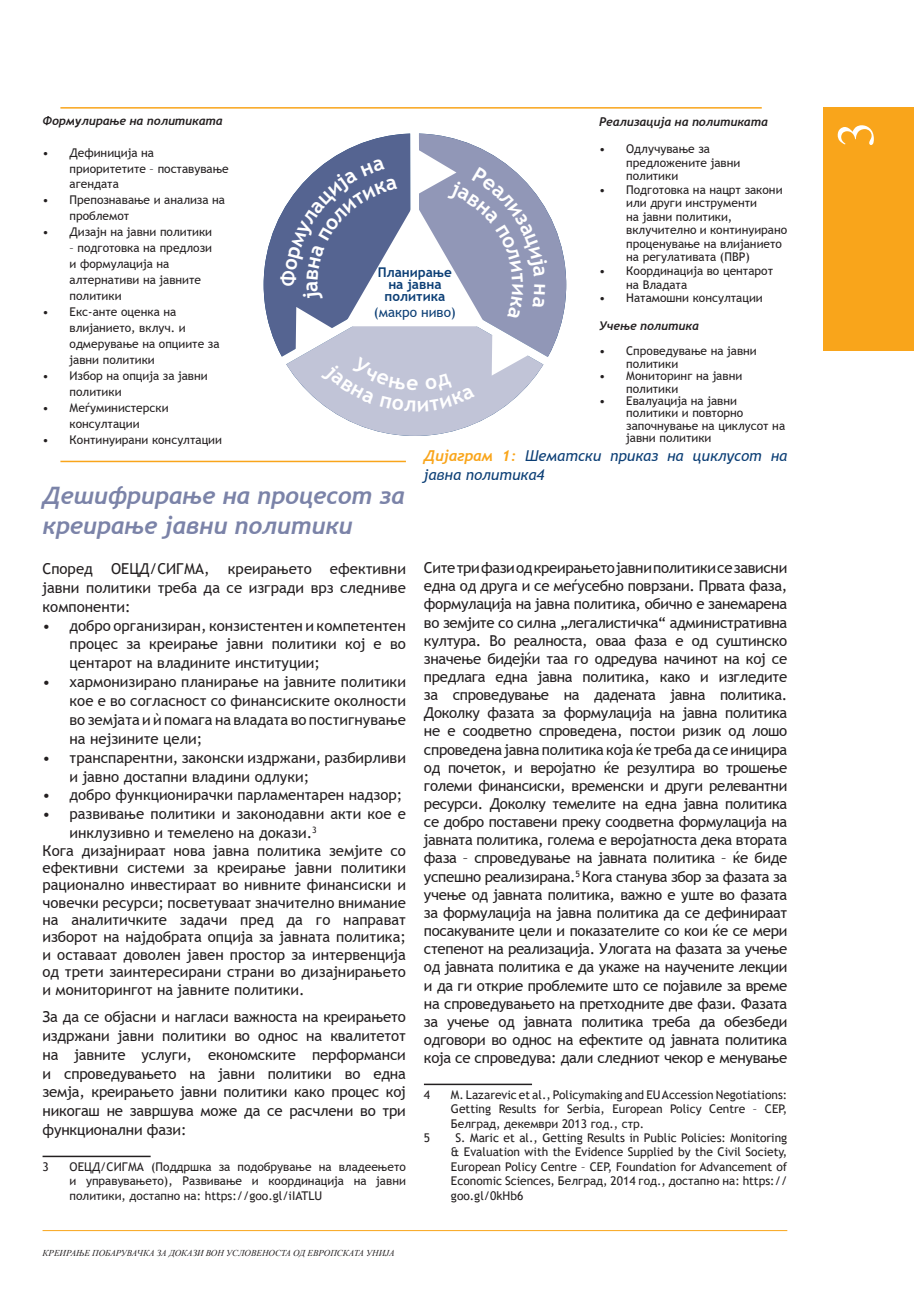
<style>
.page{position:relative;width:915px;height:1306px;background:#fff}
.page>*{position:absolute;margin:0;border:0;box-sizing:border-box;transform-origin:0 0}
.t1{font:52.5px "Times New Roman";color:#fff}
.t2{font:italic 700 24px/29.7px "Trebuchet";color:#7b83a8}
.t3{font:15px/18.1px "Trebuchet MS";color:#231f20;text-align:justify}
.t4{font:italic 15px/18.1px "Trebuchet MS";color:#0b3e75}
.t5{font:13.65px "Trebuchet MS";color:#0b3e75}
.t6{font:700 13.35px/11.7px "Trebuchet MS";color:#0b3e75;text-align:center}
.t7{font:12px/15.9px "Trebuchet MS";color:#231f20}
.t8{font:italic 700 12px "Trebuchet";color:#231f20}
.t9{font:italic 9px "Times New Roman";color:#231f20}
.s1{font-family:"Trebuchet";font-weight:700;color:#f9a51b}
</style>
<div class="page">
<div style="left:823px;top:107px;width:90px;height:244px;background:#f9a51b"></div>
<hr style="left:43px;top:1230px;width:744px;height:1px;background:#f9a51b">
<hr style="left:43px;top:1155px;width:108px;height:2px;background:#231f20">
<hr style="left:424px;top:1083px;width:108px;height:2px;background:#231f20">
<hr style="left:60px;top:107px;width:701px;height:2px;background:#f9a51b">
<hr style="left:60px;top:460px;width:346px;height:2px;background:#f9a51b">
<svg style="left:263px;top:133px;width:303px;height:303px"></svg>
<p class="t8" style="left:43px;top:113px;width:181px">Формулирање на политиката</p>
<p class="t7" style="left:70px;top:144px;width:161px;text-indent:-27px">• Дефиниција на приоритетите – поставување агендата</p>
<p class="t7" style="left:70px;top:192px;width:157px;text-indent:-27px">• Препознавање и анализа на проблемот</p>
<p class="t7" style="left:43px;top:224px;width:171px">• Дизајн на јавни политики</p>
<p class="t7" style="left:70px;top:240px;width:144px">– подготовка на предлози и формулација на алтернативи на јавните политики</p>
<p class="t7" style="left:70px;top:304px;width:151px;text-indent:-27px">• Екс-анте оценка на влијанието, вклуч. и одмерување на опциите за јавни политики</p>
<p class="t7" style="left:70px;top:368px;width:140px;text-indent:-27px">• Избор на опција за јавни политики</p>
<p class="t7" style="left:43px;top:400px;width:127px;text-align:center">• Меѓуминистерски консултации</p>
<p class="t7" style="left:43px;top:432px;width:181px">• Континуирани консултации</p>
<p class="t6" style="left:378px;top:267px;width:76px">Планирање на јавна политика</p>
<p class="t5" style="left:374px;top:303px;width:84px">(макро ниво)</p>
<p class="t8" style="left:599px;top:114px;width:170px">Реализација на политиката</p>
<p class="t7" style="left:626px;top:142px;width:116px;line-height:13.5px;text-indent:-27px">• Одлучување за предложените јавни политики</p>
<p class="t7" style="left:626px;top:182px;width:162px;line-height:13.5px;text-indent:-27px">• Подготовка на нацрт закони или други инструменти<br>на јавни политики, вклучително и континуирано проценување на влијанието на регулативата (ПВР)</p>
<p class="t7" style="left:626px;top:264px;width:148px;line-height:13.5px;text-indent:-27px">• Координација во центарот на Владата</p>
<p class="t7" style="left:599px;top:290px;width:165px">• Натамошни консултации</p>
<p class="t8" style="left:599px;top:318px;width:101px">Учење политика</p>
<p class="t7" style="left:626px;top:344px;width:132px;line-height:12.5px;text-indent:-27px">• Спроведување на јавни политики</p>
<p class="t7" style="left:626px;top:369px;width:117px;line-height:12.5px;text-indent:-27px">• Мониторинг на јавни политики</p>
<p class="t7" style="left:626px;top:394px;width:160px;line-height:12.5px;text-indent:-27px">• Евалуација на јавни политики и повторно започнување на циклусот на јавни политики</p>
<p class="t4" style="left:424px;top:447px;width:365px"><span class="s1">Дијаграм 1:</span> Шематски приказ на циклусот на јавна политика4</p>
<h2 class="t2" style="left:43px;top:480px;width:363px">Дешифрирање на процесот за креирање јавни политики</h2>
<p class="t3" style="left:43px;top:559px;width:365px;line-height:18.9px">Според ОЕЦД/СИГМА, креирањето ефективни јавни политики треба да се изгради врз следниве компоненти:</p>
<p class="t3" style="left:70px;top:615px;width:338px;line-height:18.9px;text-indent:-27px">• добро организиран, конзистентен и компетентен процес за креирање јавни политики кој е во центарот на владините институции;</p>
<p class="t3" style="left:70px;top:672px;width:338px;line-height:18.9px;text-indent:-27px">• хармонизирано планирање на јавните политики кое е во согласност со финансиските околности во земјата и ѝ помага на владата во постигнување на нејзините цели;</p>
<p class="t3" style="left:70px;top:747px;width:338px;line-height:18.9px;text-indent:-27px">• транспарентни, законски издржани, разбирливи и јавно достапни владини одлуки;</p>
<p class="t3" style="left:43px;top:786px;width:361px">• добро функционирачки парламентарен надзор;</p>
<p class="t3" style="left:70px;top:804px;width:338px;line-height:18.9px;text-indent:-27px">• развивање политики и законодавни акти кое е инклузивно и темелено на докази.<sup>3</sup></p>
<p class="t3" style="left:43px;top:841px;width:365px;line-height:17.4px">Кога дизајнираат нова јавна политика земјите со ефективни системи за креирање јавни политики рационално инвестираат во нивните финансиски и човечки ресурси; посветуваат значително внимание на аналитичките задачи пред да го направат изборот на најдобрата опција за јавната политика; и оставаат доволен јавен простор за интервенција од трети заинтересирани страни во дизајнирањето и мониторингот на јавните политики.</p>
<p class="t3" style="left:43px;top:1007px;width:365px;line-height:18.9px">За да се објасни и нагласи важноста на креирањето издржани јавни политики во однос на квалитетот на јавните услуги, економските перформанси и спроведувањето на јавни политики во една земја, креирањето јавни политики како процес кој никогаш не завршува може да се расчлени во три функционални фази:</p>
<p class="t7" style="left:43px;top:1158px;width:8px">3</p>
<p class="t7" style="left:70px;top:1159px;width:338px;line-height:14.4px;text-align:justify">ОЕЦД/СИГМА (Поддршка за подобрување на владеењето и управувањето), Развивање и координација на јавни политики, достапно на: https://goo.gl/iIATLU</p>
<p class="t3" style="left:424px;top:558px;width:365px">Сите три фази од креирањето јавни политики се зависни една од друга и се меѓусебно поврзани. Првата фаза, формулација на јавна политика, обично е занемарена во земјите со силна „легалистичка“ административна култура. Во реалноста, оваа фаза е од суштинско значење бидејќи таа го одредува начинот на кој се предлага една јавна политика, како и изгледите за спроведување на дадената јавна политика.<br>Доколку фазата за формулација на јавна политика не е соодветно спроведена, постои ризик од лошо спроведена јавна политика која ќе треба да се иницира од почеток, и веројатно ќе резултира во трошење големи финансиски, временски и други релевантни ресурси. Доколку темелите на една јавна политика се добро поставени преку соодветна формулација на јавната политика, голема е веројатноста дека втората фаза – спроведување на јавната политика – ќе биде успешно реализирана.<sup>5</sup> Кога станува збор за фазата за учење од јавната политика, важно е уште во фазата за формулација на јавна политика да се дефинираат посакуваните цели и показателите со кои ќе се мери степенот на реализација. Улогата на фазата за учење од јавната политика е да укаже на научените лекции и да ги открие проблемите што се појавиле за време на спроведувањето на претходните две фази. Фазата за учење од јавната политика треба да обезбеди одговори во однос на ефектите од јавната политика која се спроведува: дали следниот чекор е менување</p>
<p class="t7" style="left:424px;top:1086px;width:8px">4</p>
<p class="t7" style="left:451px;top:1087px;width:338px;line-height:14.4px;text-align:justify">M. Lazarevic et al., Policymaking and EU Accession Negotiations:<br>Getting Results for Serbia, European Policy Centre – CEP, Белград, декември 2013 год., стр.</p>
<p class="t7" style="left:424px;top:1129px;width:8px">5</p>
<p class="t7" style="left:451px;top:1130px;width:338px;line-height:14.4px;text-align:justify;text-indent:4px">S. Maric et al., Getting Results in Public Policies: Monitoring &amp; Evaluation with the Evidence Supplied by the Civil Society, European Policy Centre – CEP, Foundation for Advancement of Economic Sciences, Белград, 2014 год., достапно на: https:// goo.gl/0kHb6</p>
<p class="t9" style="left:43px;top:1246px;width:353px">КРЕИРАЊЕ ПОБАРУВАЧКА ЗА ДОКАЗИ ВОН УСЛОВЕНОСТА ОД ЕВРОПСКАТА УНИЈА</p>
<h1 class="t1" style="left:818px;top:147px;width:28px;rotate:-90deg">3</h1>
</div>
